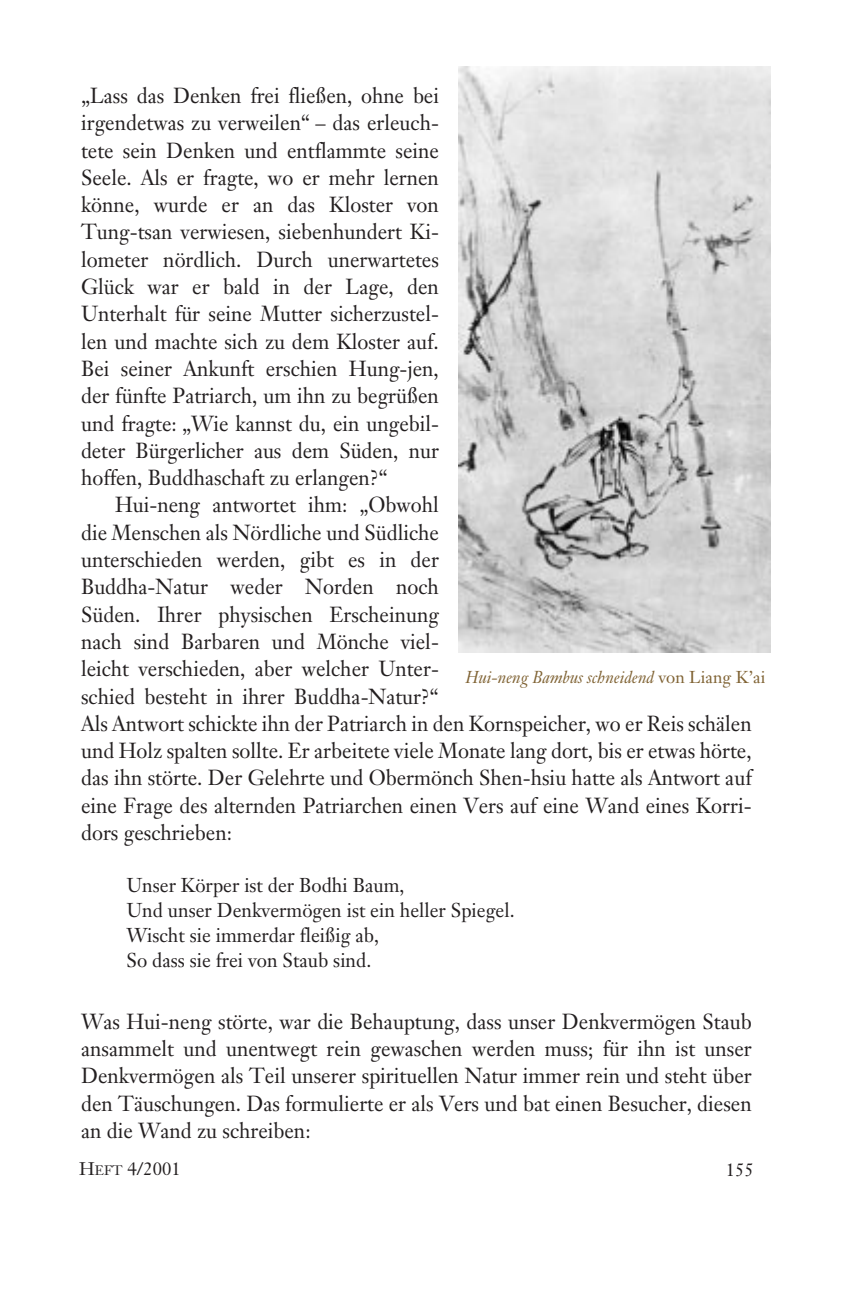
<style>
.page{position:relative;width:860px;height:1298px;background:#fff}
.page>*{position:absolute;margin:0;border:0;box-sizing:border-box;transform-origin:0 0}
.t1{font:21.6px/27.4px "Athos 10";color:#231f20;text-align:justify;scale:.95 1}
.t2{font:19.8px/25px "Athos 10";color:#231f20;scale:.96 1}
.t3{font:18px "T Janson";color:#231f20}
.t4{font:18px "Athos 10";color:#231f20}
.t5{font:italic 17px "Athos 11";color:#806334;scale:.96 1}
.s1{font-family:"Athos 10";font-style:normal}
.s2{font-size:13.6px}
</style>
<div class="page">
<img style="left:459px;top:67px;width:312px;height:585px">
<p class="t1" style="left:81px;top:84px;width:378px">„Lass das Denken frei fließen, ohne bei irgendetwas zu verweilen“ – das erleuch&shy;tete sein Denken und entflammte seine Seele. Als er fragte, wo er mehr lernen könne, wurde er an das Kloster von Tung-tsan verwiesen, siebenhundert Ki&shy;lometer nördlich. Durch unerwartetes Glück war er bald in der Lage, den Unterhalt für seine Mutter sicherzustel&shy;len und machte sich zu dem Kloster auf.<br>Bei seiner Ankunft erschien Hung-jen, der fünfte Patriarch, um ihn zu begrüßen und fragte: „Wie kannst du, ein ungebil&shy;deter Bürgerlicher aus dem Süden, nur hoffen, Buddhaschaft zu erlangen?“</p>
<p class="t1" style="left:81px;top:494px;width:708px;text-align:left;text-indent:34px">Hui-neng antwortet ihm: „Obwohl<br>die Menschen als Nördliche und Südliche<br>unterschieden werden, gibt es in der<br>Buddha-Natur weder Norden noch<br>Süden. Ihrer physischen Erscheinung<br>nach sind Barbaren und Mönche viel-<br>leicht verschieden, aber welcher Unter-<br>schied besteht in ihrer Buddha-Natur?“<br>Als Antwort schickte ihn der Patriarch in den Kornspeicher, wo er Reis schälen und Holz spalten sollte. Er arbeitete viele Monate lang dort, bis er etwas hörte, das ihn störte. Der Gelehrte und Obermönch Shen-hsiu hatte als Antwort auf eine Frage des alternden Patriarchen einen Vers auf eine Wand eines Korri&shy;dors geschrieben:</p>
<p class="t2" style="left:126px;top:875px;width:406px">Unser Körper ist der Bodhi Baum,<br>Und unser Denkvermögen ist ein heller Spiegel.<br>Wischt sie immerdar fleißig ab,<br>So dass sie frei von Staub sind.</p>
<p class="t5" style="left:465px;top:670px;width:314px">Hui-neng Bambus schneidend <span class="s1">von Liang K’ai</span></p>
<p class="t1" style="left:81px;top:1010px;width:707px">Was Hui-neng störte, war die Behauptung, dass unser Denkvermögen Staub ansammelt und unentwegt rein gewaschen werden muss; für ihn ist unser Denkvermögen als Teil unserer spirituellen Natur immer rein und steht über den Täuschungen. Das formulierte er als Vers und bat einen Besucher, diesen an die Wand zu schreiben:</p>
<p class="t3" style="left:79px;top:1162px;width:103px">H<span class="s2">EFT</span> 4/2001</p>
<p class="t4" style="left:726px;top:1163px;width:30px">155</p>
</div>
